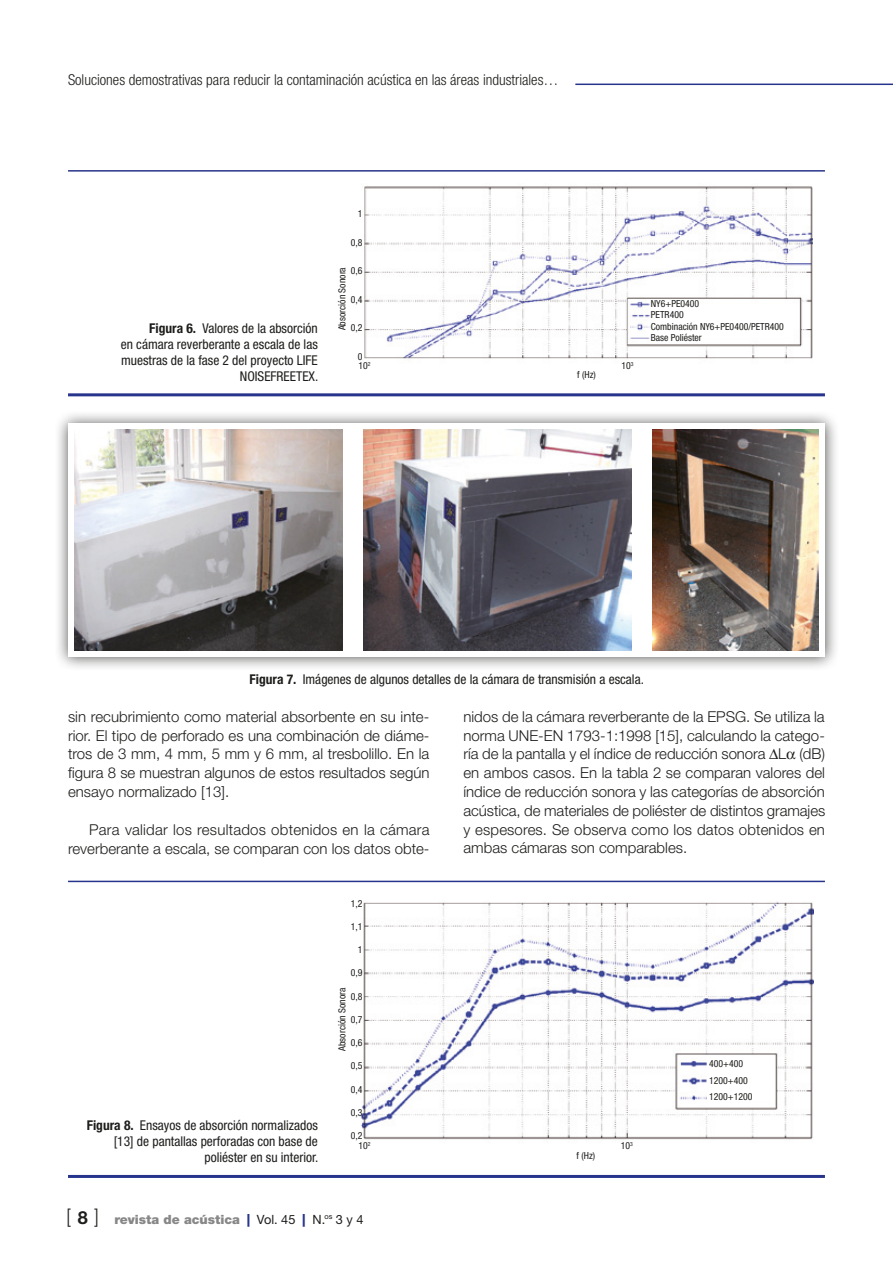
<style>
.page{position:relative;width:893px;height:1263px;background:#fff}
.page>*{position:absolute;margin:0;border:0;box-sizing:border-box;transform-origin:0 0}
.t1{font:300 19.8px "Helvetica Neue LT Std";color:#1d1d1b;scale:.91 1}
._00textogeneral{font:300 15px/18.8px "Helvetica Neue LT Std";color:#1d1d1b;text-align:justify}
.t2{font:300 condensed 15px "Helvetica Neue LT Std";color:#1d1d1b}
.Figura_pie{font:condensed 13.5px/16.2px "Helvetica Neue LT Std";color:#1d1d1b;text-align:right}
.t3{font:900 12.75px "Helvetica Neue LT Std";color:#878787}
._00_Parcheos{font:condensed 9.75px "Helvetica Neue LT Std";color:#1d1d1b}
.s1{font-weight:700}
.s2{font-weight:700;font-size:18px}
.s3{color:#27348b}
.s4{font-weight:400;color:#1d1d1b}
</style>
<div class="page">
<hr style="left:575px;top:84px;width:318px;height:1px;background:#27348b">
<div style="left:54px;top:409px;width:785px;height:262px;background:#1d1d1b;opacity:.75"></div>
<div style="left:68px;top:423px;width:757px;height:234px;background:#fff"></div>
<img style="left:74px;top:430px;width:268px;height:221px">
<img style="left:364px;top:430px;width:267px;height:221px">
<img style="left:653px;top:430px;width:166px;height:221px">
<hr style="left:68px;top:881px;width:757px;height:1px;background:#27348b">
<hr style="left:68px;top:1175px;width:757px;height:3px;background:#27348b">
<img style="left:361px;top:902px;width:452px;height:238px">
<hr style="left:68px;top:170px;width:757px;height:2px;background:#27348b">
<hr style="left:68px;top:393px;width:757px;height:3px;background:#27348b">
<img style="left:364px;top:186px;width:448px;height:173px">
<p class="t2" style="left:68px;top:71px;width:492px">Soluciones demostrativas para reducir la contaminación acústica en las áreas industriales…</p>
<p class="Figura_pie" style="left:121px;top:320px;width:199px"><span class="s1">Figura 6.</span> Valores de la absorción<br>en cámara reverberante a escala de las muestras de la fase 2 del proyecto LIFE<br>NOISEFREETEX.</p>
<p class="_00_Parcheos" style="left:358px;top:208px;width:6px">1</p>
<p class="_00_Parcheos" style="left:351px;top:236px;width:13px">0,8</p>
<p class="_00_Parcheos" style="left:351px;top:265px;width:13px">0,6</p>
<p class="_00_Parcheos" style="left:351px;top:293px;width:13px">0,4</p>
<p class="_00_Parcheos" style="left:351px;top:322px;width:13px">0,2</p>
<p class="_00_Parcheos" style="left:358px;top:350px;width:6px">0</p>
<p class="_00_Parcheos" style="left:336px;top:330px;width:65px;rotate:-90deg">Absorción Sonora</p>
<p class="_00_Parcheos" style="left:359px;top:360px;width:14px">10<sup>2</sup></p>
<p class="_00_Parcheos" style="left:577px;top:369px;width:20px">f (Hz)</p>
<p class="_00_Parcheos" style="left:621px;top:360px;width:14px">10<sup>3</sup></p>
<p class="_00_Parcheos" style="left:651px;top:298px;width:50px">NY6+PE0400</p>
<p class="_00_Parcheos" style="left:651px;top:309px;width:34px">PETR400</p>
<p class="_00_Parcheos" style="left:651px;top:321px;width:135px">Combinación NY6+PE0400/PETR400</p>
<p class="_00_Parcheos" style="left:651px;top:332px;width:52px">Base Poliéster</p>
<p class="Figura_pie" style="left:250px;top:671px;width:396px"><span class="s1">Figura 7.</span> Imágenes de algunos detalles de la cámara de transmisión a escala.</p>
<p class="_00textogeneral" style="left:68px;top:707px;width:363px">sin recubrimiento como material absorbente en su inte&shy;rior. El tipo de perforado es una combinación de diáme&shy;tros de 3 mm, 4 mm, 5 mm y 6 mm, al tresbolillo. En la figura 8 se muestran algunos de estos resultados según ensayo normalizado [13].</p>
<p class="_00textogeneral" style="left:68px;top:820px;width:363px;text-align:right">Para validar los resultados obtenidos en la cámara reverberante a escala, se comparan con los datos obte-</p>
<p class="Figura_pie" style="left:87px;top:1117px;width:233px"><span class="s1">Figura 8.</span> Ensayos de absorción normalizados [13] de pantallas perforadas con base de poliéster en su interior.</p>
<p class="_00_Parcheos" style="left:351px;top:897px;width:13px">1,2</p>
<p class="_00_Parcheos" style="left:351px;top:921px;width:13px">1,1</p>
<p class="_00_Parcheos" style="left:358px;top:944px;width:6px">1</p>
<p class="_00_Parcheos" style="left:351px;top:967px;width:13px">0,9</p>
<p class="_00_Parcheos" style="left:351px;top:990px;width:13px">0,8</p>
<p class="_00_Parcheos" style="left:351px;top:1014px;width:13px">0,7</p>
<p class="_00_Parcheos" style="left:351px;top:1037px;width:13px">0,6</p>
<p class="_00_Parcheos" style="left:351px;top:1060px;width:13px">0,5</p>
<p class="_00_Parcheos" style="left:351px;top:1083px;width:13px">0,4</p>
<p class="_00_Parcheos" style="left:351px;top:1107px;width:13px">0,3</p>
<p class="_00_Parcheos" style="left:351px;top:1130px;width:13px">0,2</p>
<p class="_00_Parcheos" style="left:336px;top:1051px;width:65px;rotate:-90deg">Absorción Sonora</p>
<p class="_00_Parcheos" style="left:359px;top:1140px;width:14px">10<sup>2</sup></p>
<h1 class="t1" style="left:67px;top:1204px;width:37px">[<span class="s2">8</span>]</h1>
<p class="t3" style="left:114px;top:1212px;width:251px">revista de acústica <span class="s3">|</span> <span class="s4">Vol. 45</span> <span class="s3">|</span> <span class="s4">N.</span><sup>os</sup> <span class="s4">3 y 4</span></p>
<p class="_00textogeneral" style="left:463px;top:707px;width:363px">nidos de la cámara reverberante de la EPSG. Se utiliza la norma UNE-EN 1793-1:1998 [15], calculando la catego&shy;ría de la pantalla y el índice de reducción sonora L (dB) en ambos casos. En la tabla 2 se comparan valores del índice de reducción sonora y las categorías de absorción acústica, de materiales de poliéster de distintos gramajes y espesores. Se observa como los datos obtenidos en ambas cámaras son comparables.</p>
<p class="_00_Parcheos" style="left:577px;top:1149px;width:20px">f (Hz)</p>
<p class="_00_Parcheos" style="left:621px;top:1140px;width:14px">10<sup>3</sup></p>
<p class="_00_Parcheos" style="left:709px;top:1058px;width:35px">400+400</p>
<p class="_00_Parcheos" style="left:709px;top:1074px;width:40px">1200+400</p>
<p class="_00_Parcheos" style="left:709px;top:1091px;width:45px">1200+1200</p>
</div>
